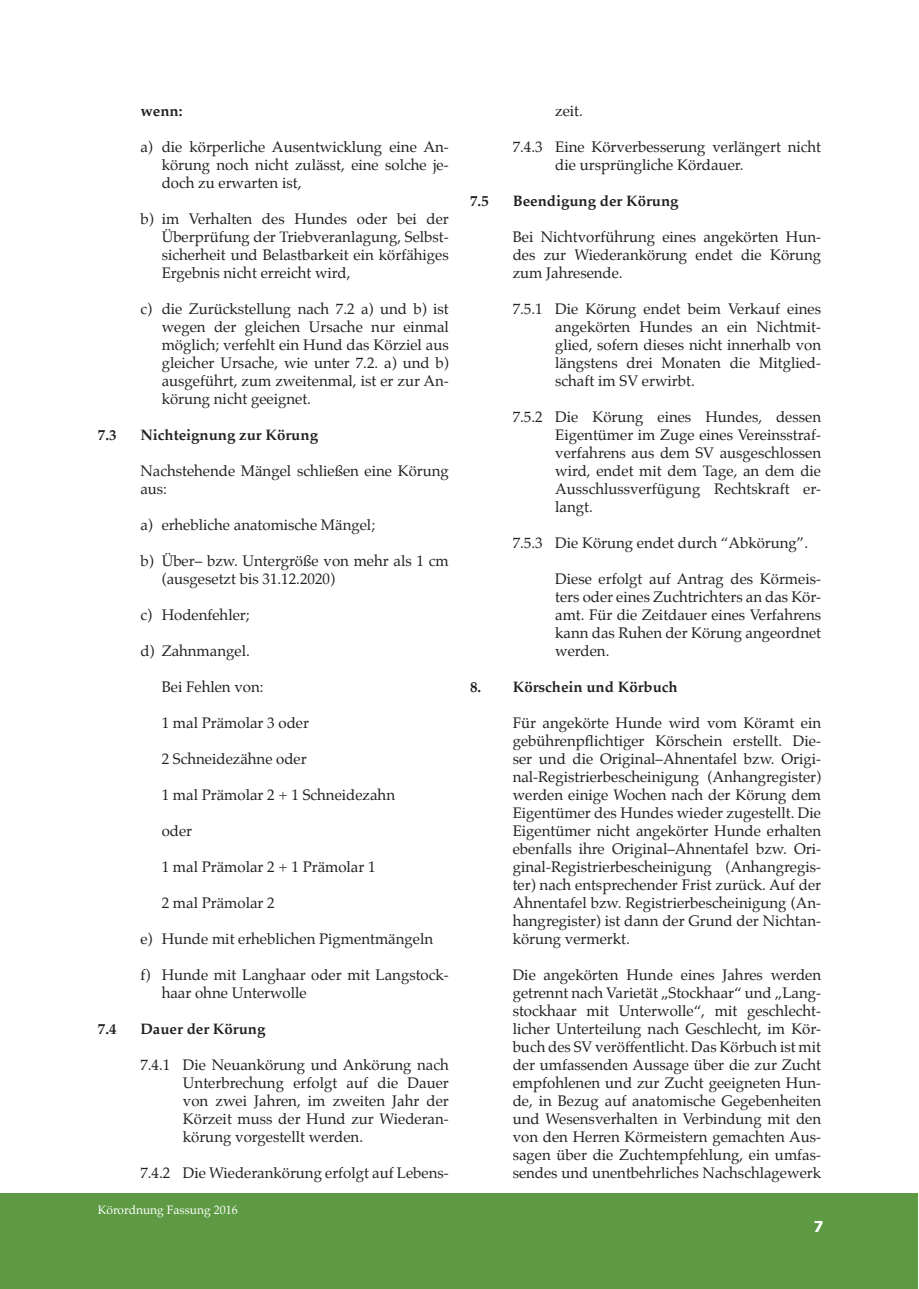
<style>
.page{position:relative;width:919px;height:1289px;background:#fff}
.page>*{position:absolute;margin:0;border:0;box-sizing:border-box;transform-origin:0 0}
.t1{font:15px/18px "Palatino";color:#231f20;text-align:justify}
.Überschrift_1{font:700 15px "Palatino";color:#231f20}
.t2{font:700 15px "Tahoma";color:#fff}
.t3{font:12px "Palatino";color:#fff}
</style>
<div class="page">
<div style="left:0;top:1192px;width:918px;height:96px;background:#5d9a43"></div>
<p class="Überschrift_1" style="left:140px;top:98px;width:44px">wenn:</p>
<p class="t1" style="left:162px;top:138px;width:289px;text-indent:-21px">a) die körperliche Ausentwicklung eine An&shy;körung noch nicht zulässt, eine solche je&shy;doch zu erwarten ist,</p>
<p class="t1" style="left:162px;top:210px;width:289px;text-indent:-21px">b) im Verhalten des Hundes oder bei der Überprüfung der Triebveranlagung, Selbst&shy;sicherheit und Belastbarkeit ein körfähiges Ergebnis nicht erreicht wird,</p>
<p class="t1" style="left:162px;top:300px;width:289px;text-indent:-21px">c) die Zurückstellung nach 7.2 a) und b) ist wegen der gleichen Ursache nur einmal möglich; verfehlt ein Hund das Körziel aus gleicher Ursache, wie unter 7.2. a) und b) ausgeführt, zum zweitenmal, ist er zur An&shy;körung nicht geeignet.</p>
<p class="Überschrift_1" style="left:98px;top:422px;width:20px">7.3</p>
<p class="Überschrift_1" style="left:140px;top:422px;width:179px">Nichteignung zur Körung</p>
<p class="t1" style="left:140px;top:462px;width:310px">Nachstehende Mängel schließen eine Körung aus:</p>
<p class="t1" style="left:140px;top:516px;width:236px">a) erhebliche anatomische Mängel;</p>
<p class="t1" style="left:162px;top:552px;width:288px;text-indent:-21px">b) Über– bzw. Untergröße von mehr als 1 cm (ausgesetzt bis 31.12.2020)</p>
<p class="t1" style="left:140px;top:606px;width:111px">c) Hodenfehler;</p>
<p class="t1" style="left:140px;top:642px;width:111px">d) Zahnmangel.</p>
<p class="t1" style="left:162px;top:678px;width:103px">Bei Fehlen von:</p>
<p class="t1" style="left:162px;top:714px;width:149px">1 mal Prämolar 3 oder</p>
<p class="t1" style="left:162px;top:750px;width:147px">2 Schneidezähne oder</p>
<p class="t1" style="left:162px;top:786px;width:235px">1 mal Prämolar 2 + 1 Schneidezahn</p>
<p class="t1" style="left:162px;top:822px;width:32px">oder</p>
<p class="t1" style="left:162px;top:858px;width:215px">1 mal Prämolar 2 + 1 Prämolar 1</p>
<p class="t1" style="left:162px;top:894px;width:115px">2 mal Prämolar 2</p>
<p class="t1" style="left:140px;top:930px;width:294px">e) Hunde mit erheblichen Pigmentmängeln</p>
<p class="t1" style="left:162px;top:966px;width:289px;text-indent:-21px">f) Hunde mit Langhaar oder mit Langstock&shy;haar ohne Unterwolle</p>
<p class="Überschrift_1" style="left:98px;top:1016px;width:20px">7.4</p>
<p class="Überschrift_1" style="left:140px;top:1016px;width:127px">Dauer der Körung</p>
<p class="t1" style="left:183px;top:1056px;width:267px;text-indent:-43px">7.4.1 Die Neuankörung und Ankörung nach Unterbrechung erfolgt auf die Dauer von zwei Jahren, im zweiten Jahr der Körzeit muss der Hund zur Wiederan&shy;körung vorgestellt werden.</p>
<p class="t1" style="left:140px;top:1164px;width:310px">7.4.2 Die Wiederankörung erfolgt auf Lebens-</p>
<p class="t3" style="left:98px;top:1200px;width:141px">Körordnung Fassung 2016</p>
<p class="t1" style="left:555px;top:102px;width:29px">zeit.</p>
<p class="t1" style="left:555px;top:138px;width:267px;text-indent:-43px">7.4.3 Eine Körverbesserung verlängert nicht die ursprüngliche Kördauer.</p>
<p class="Überschrift_1" style="left:470px;top:188px;width:20px">7.5</p>
<p class="Überschrift_1" style="left:512px;top:188px;width:167px">Beendigung der Körung</p>
<p class="t1" style="left:512px;top:228px;width:310px">Bei Nichtvorführung eines angekörten Hun&shy;des zur Wiederankörung endet die Körung zum Jahresende.</p>
<p class="t1" style="left:555px;top:300px;width:267px;text-indent:-43px">7.5.1 Die Körung endet beim Verkauf eines angekörten Hundes an ein Nichtmit&shy;glied, sofern dieses nicht innerhalb von längstens drei Monaten die Mitglied&shy;schaft im SV erwirbt.</p>
<p class="t1" style="left:555px;top:408px;width:267px;text-indent:-43px">7.5.2 Die Körung eines Hundes, dessen Eigentümer im Zuge eines Vereinsstraf&shy;verfahrens aus dem SV ausgeschlossen wird, endet mit dem Tage, an dem die Ausschlussverfügung Rechtskraft er&shy;langt.</p>
<p class="t1" style="left:512px;top:534px;width:297px">7.5.3 Die Körung endet durch “Abkörung”.</p>
<p class="t1" style="left:555px;top:570px;width:267px">Diese erfolgt auf Antrag des Körmeis&shy;ters oder eines Zuchtrichters an das Kör&shy;amt. Für die Zeitdauer eines Verfahrens kann das Ruhen der Körung angeordnet werden.</p>
<p class="Überschrift_1" style="left:470px;top:674px;width:209px">8. Körschein und Körbuch</p>
<p class="t1" style="left:512px;top:714px;width:310px">Für angekörte Hunde wird vom Köramt ein gebührenpflichtiger Körschein erstellt. Die&shy;ser und die Original–Ahnentafel bzw. Origi&shy;nal-Registrierbescheinigung (Anhangregister) werden einige Wochen nach der Körung dem Eigentümer des Hundes wieder zugestellt. Die Eigentümer nicht angekörter Hunde erhalten ebenfalls ihre Original–Ahnentafel bzw. Ori&shy;ginal-Registrierbescheinigung (Anhangregis&shy;ter) nach entsprechender Frist zurück. Auf der Ahnentafel bzw. Registrierbescheinigung (An&shy;hangregister) ist dann der Grund der Nichtan&shy;körung vermerkt.</p>
<p class="t1" style="left:512px;top:966px;width:310px">Die angekörten Hunde eines Jahres werden getrennt nach Varietät „Stockhaar“ und „Lang&shy;stockhaar mit Unterwolle“, mit geschlecht&shy;licher Unterteilung nach Geschlecht, im Kör&shy;buch des SV veröffentlicht. Das Körbuch ist mit der umfassenden Aussage über die zur Zucht empfohlenen und zur Zucht geeigneten Hun&shy;de, in Bezug auf anatomische Gegebenheiten und Wesensverhalten in Verbindung mit den von den Herren Körmeistern gemachten Aus&shy;sagen über die Zuchtempfehlung, ein umfas&shy;sendes und unentbehrliches Nachschlagewerk</p>
<p class="t2" style="left:813px;top:1216px;width:11px">7</p>
</div>
